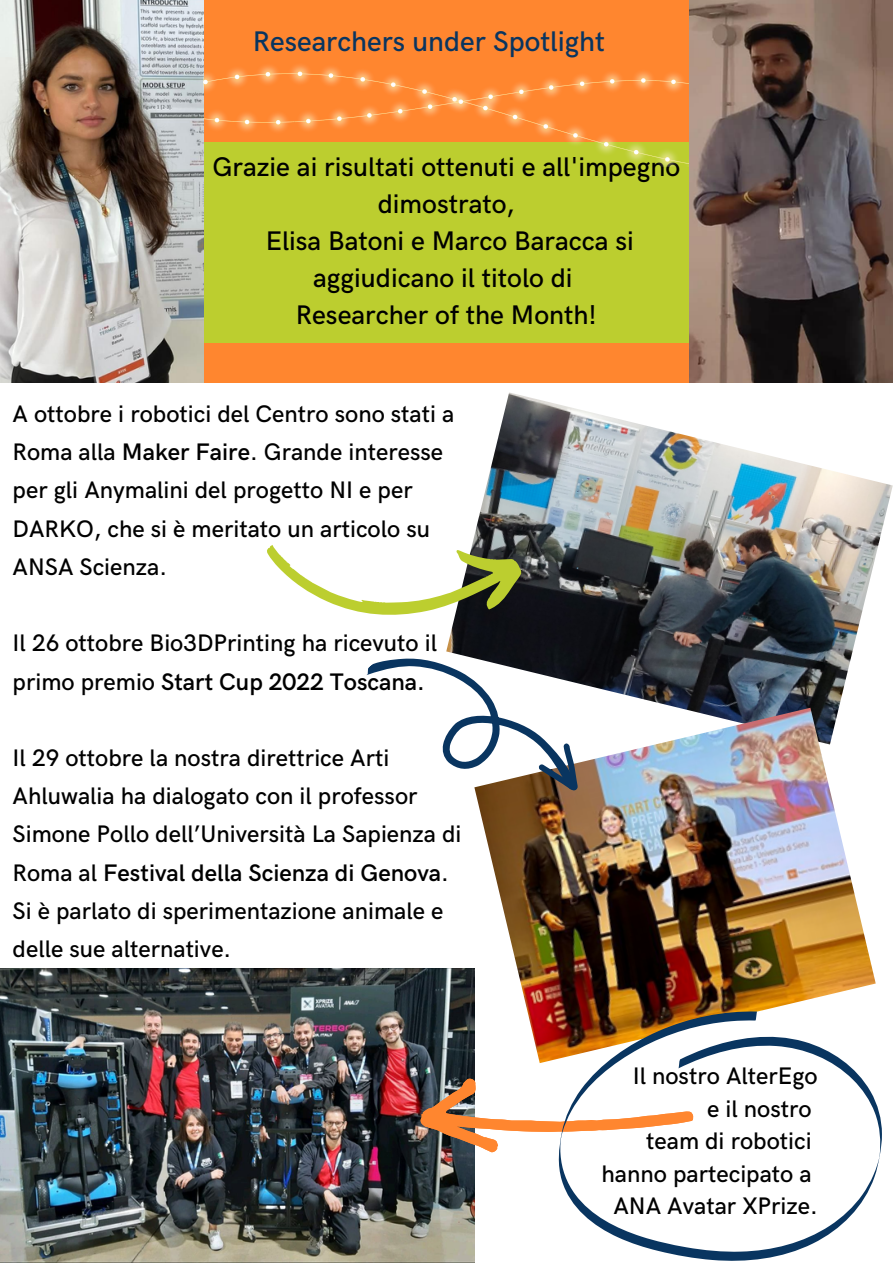
<style>
.page{position:relative;width:893px;height:1264px;background:#fff}
.page>*{position:absolute;margin:0;border:0;box-sizing:border-box;transform-origin:0 0}
.t1{font:500 28.5px "HK Grotesk";color:#093560}
.t2{font:500 27px/37px "HK Grotesk";color:#000;text-align:center}
.t3{font:500 24px/38.2px "HK Grotesk";color:#000}
.s1{font-weight:600}
</style>
<div class="page">
<div style="left:0;top:0;width:892px;height:383px;background:#ff862f"></div>
<img style="left:472px;top:392px;width:420px;height:315px">
<img style="left:474px;top:707px;width:401px;height:356px">
<div style="left:199px;top:142px;width:494px;height:200px;background:#bcce2f"></div>
<img style="left:0;top:0;width:203px;height:382px">
<img style="left:689px;top:0;width:203px;height:382px">
<img style="left:190px;top:1px;width:14px;height:34px">
<img style="left:204px;top:65px;width:484px;height:101px">
<img style="left:0;top:968px;width:474px;height:294px">
<svg style="left:267px;top:545px;width:256px;height:68px"></svg>
<svg style="left:420px;top:1078px;width:137px;height:74px"></svg>
<svg style="left:363px;top:612px;width:220px;height:229px"></svg>
<svg style="left:537px;top:741px;width:57px;height:57px"></svg>
<svg style="left:557px;top:1010px;width:324px;height:251px"></svg>
<p class="t1" style="left:253px;top:25px;width:354px">Researchers under Spotlight</p>
<p class="t2" style="left:212px;top:149px;width:469px">Grazie ai risultati ottenuti e all'impegno dimostrato,<br>Elisa Batoni e Marco Baracca si aggiudicano il titolo di<br>Researcher of the Month!</p>
<p class="t3" style="left:13px;top:395px;width:443px">A ottobre i robotici del Centro sono stati a Roma alla <span class="s1">Maker Faire</span>. Grande interesse per gli Anymalini del progetto NI e per DARKO, che si è meritato un articolo su ANSA Scienza.</p>
<p class="t3" style="left:13px;top:625px;width:426px">Il 26 ottobre Bio3DPrinting ha ricevuto il primo premio <span class="s1">Start Cup 2022 Toscana.</span></p>
<p class="t3" style="left:13px;top:739px;width:450px">Il 29 ottobre la nostra direttrice Arti Ahluwalia ha dialogato con il professor Simone Pollo dell’Università La Sapienza di Roma al <span class="s1">Festival della Scienza di Genova</span>.<br>Si è parlato di sperimentazione animale e delle sue alternative.</p>
<p class="t3" style="left:601px;top:1060px;width:218px;line-height:32.5px;text-align:right">Il nostro AlterEgo<br>e il nostro<br>team di robotici hanno partecipato a<br>ANA Avatar XPrize.</p>
</div>
